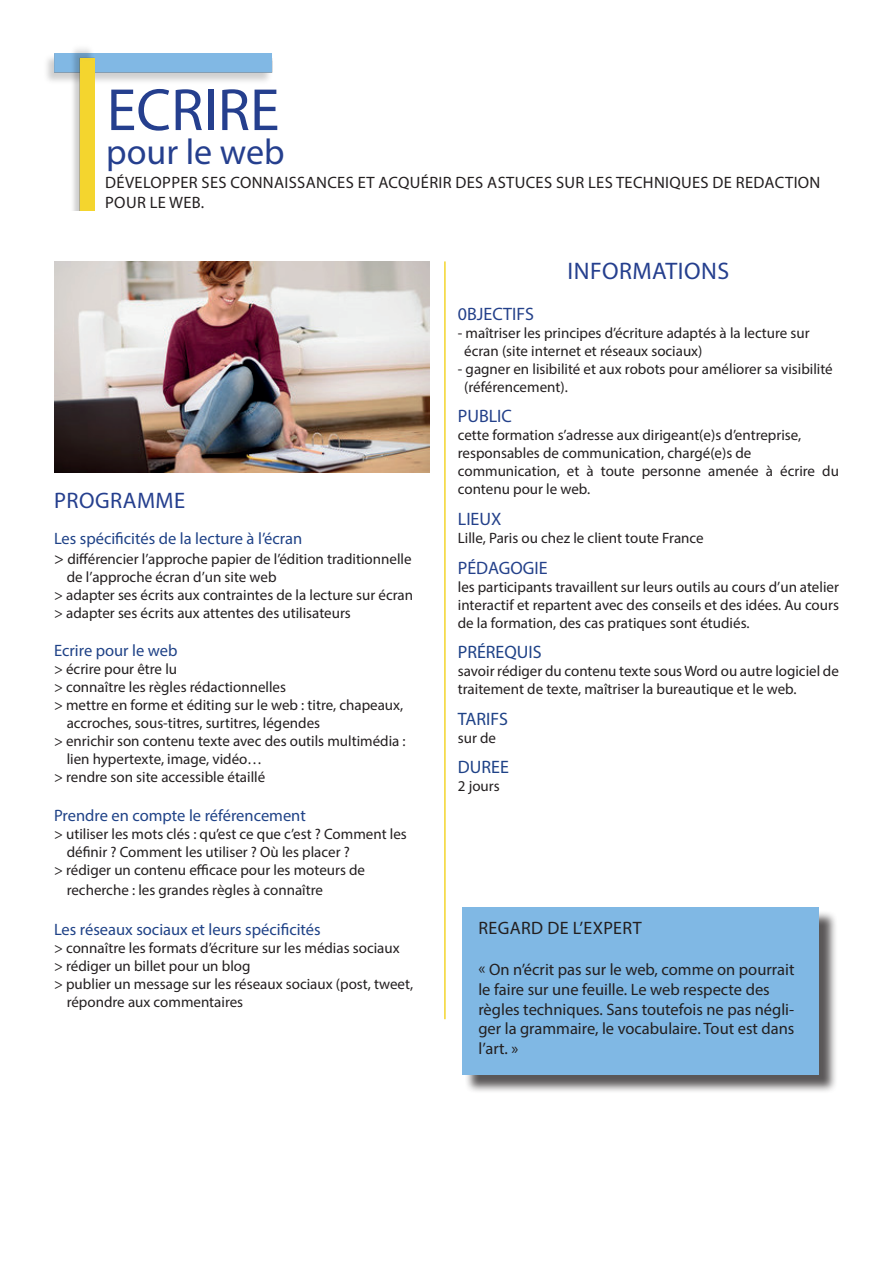
<style>
.page{position:relative;width:893px;height:1263px;background:#fff}
.page>*{position:absolute;margin:0;border:0;box-sizing:border-box;transform-origin:0 0}
.t1{font:60px "Myriad Pro";color:#253f8e}
.t2{font:36px "Myriad Pro";color:#253f8e}
.t3{font:24px "Myriad Pro";letter-spacing:.02em;color:#253f8e}
.t4{font:22.5px "Myriad Pro";letter-spacing:.02em;color:#253f8e}
.t5{font:18px "Myriad Pro";color:#24418a}
.t6{font:18px "Myriad Pro";color:#1f4287}
.t7{font:18px "Myriad Pro";letter-spacing:.02em;color:#231f20}
.t8{font:16.5px/19.8px "Myriad Pro";color:#231f20}
.t9{font:16.5px "Myriad Pro";color:#1f4287}
.t10{font:16.5px/19.8px "Myriad Pro";letter-spacing:.02em;color:#231f20}
.t11{font:15px/18px "Myriad Pro";color:#231f20}
.s1{font-size:16.5px}
</style>
<div class="page">
<div style="left:465px;top:910px;width:372px;height:183px;background:#231f20;opacity:.75"></div>
<div style="left:462px;top:907px;width:357px;height:168px;background:#80b8e4"></div>
<img style="left:46px;top:54px;width:227px;height:28px">
<img style="left:71px;top:48px;width:24px;height:162px">
<hr style="left:444px;top:261px;width:2px;height:758px;background:#f4d52d">
<img style="left:54px;top:261px;width:375px;height:211px">
<h1 class="t1" style="left:107px;top:73px;width:174px">ECRIRE</h1>
<h2 class="t2" style="left:106px;top:130px;width:180px">pour le web</h2>
<p class="t10" style="left:105px;top:172px;width:717px">DÉVELOPPER SES CONNAISSANCES ET ACQUÉRIR DES ASTUCES SUR LES TECHNIQUES DE REDACTION<br>POUR LE WEB.</p>
<h3 class="t4" style="left:54px;top:487px;width:132px">PROGRAMME</h3>
<p class="t9" style="left:54px;top:528px;width:250px">Les spécificités de la lecture à l’écran</p>
<p class="t11" style="left:54px;top:550px;width:359px"><span class="s1">&gt;</span> différencier l’approche papier de l’édition traditionnelle</p>
<p class="t11" style="left:67px;top:568px;width:211px">de l’approche écran d’un site web</p>
<p class="t11" style="left:54px;top:586px;width:361px">&gt; adapter ses écrits aux contraintes de la lecture sur écran</p>
<p class="t11" style="left:54px;top:604px;width:298px">&gt; adapter ses écrits aux attentes des utilisateurs</p>
<p class="t9" style="left:54px;top:640px;width:125px">Ecrire pour le web</p>
<p class="t11" style="left:54px;top:659px;width:125px">&gt; écrire pour être lu</p>
<p class="t11" style="left:54px;top:677px;width:234px">&gt; connaître les règles rédactionnelles</p>
<p class="t11" style="left:54px;top:695px;width:351px">&gt; mettre en forme et éditing sur le web : titre, chapeaux,</p>
<p class="t11" style="left:67px;top:713px;width:255px">accroches, sous-titres, surtitres, légendes</p>
<p class="t11" style="left:54px;top:731px;width:353px">&gt; enrichir son contenu texte avec des outils multimédia :</p>
<p class="t11" style="left:67px;top:749px;width:197px">lien hypertexte, image, vidéo…</p>
<p class="t11" style="left:54px;top:767px;width:213px">&gt; rendre son site accessible étaillé</p>
<p class="t9" style="left:54px;top:805px;width:253px">Prendre en compte le référencement</p>
<p class="t11" style="left:54px;top:825px;width:354px">&gt; utiliser les mots clés : qu’est ce que c’est ? Comment les</p>
<p class="t11" style="left:67px;top:843px;width:285px">définir ? Comment les utiliser ? Où les placer ?</p>
<p class="t11" style="left:54px;top:861px;width:313px">&gt; rédiger un contenu efficace pour les moteurs de</p>
<p class="t11" style="left:67px;top:881px;width:258px">recherche : les grandes règles à connaître</p>
<p class="t9" style="left:54px;top:919px;width:268px">Les réseaux sociaux et leurs spécificités</p>
<p class="t11" style="left:54px;top:938px;width:347px">&gt; connaître les formats d’écriture sur les médias sociaux</p>
<p class="t11" style="left:54px;top:956px;width:198px">&gt; rédiger un billet pour un blog</p>
<p class="t11" style="left:54px;top:974px;width:361px">&gt; publier un message sur les réseaux sociaux (post, tweet,</p>
<p class="t11" style="left:67px;top:992px;width:178px">répondre aux commentaires</p>
<h3 class="t3" style="left:568px;top:257px;width:163px">INFORMATIONS</h3>
<p class="t5" style="left:458px;top:303px;width:78px">0BJECTIFS</p>
<p class="t11" style="left:464px;top:323px;width:347px;text-indent:-6px">- maîtriser les principes d’écriture adaptés à la lecture sur écran (site internet et réseaux sociaux)</p>
<p class="t11" style="left:464px;top:359px;width:370px;text-indent:-6px">- gagner en lisibilité et aux robots pour améliorer sa visibilité (référencement).</p>
<p class="t5" style="left:458px;top:405px;width:56px">PUBLIC</p>
<p class="t11" style="left:458px;top:426px;width:383px">cette formation s’adresse aux dirigeant(e)s d’entreprise, responsables de communication, chargé(e)s de communication, et à toute personne amenée à écrire du contenu pour le web.</p>
<p class="t5" style="left:458px;top:508px;width:45px">LIEUX</p>
<p class="t11" style="left:458px;top:529px;width:247px">Lille, Paris ou chez le client toute France</p>
<p class="t5" style="left:458px;top:556px;width:91px">PÉDAGOGIE</p>
<p class="t11" style="left:458px;top:577px;width:383px;text-align:justify">les participants travaillent sur leurs outils au cours d’un atelier interactif et repartent avec des conseils et des idées. Au cours de la formation, des cas pratiques sont étudiés.</p>
<p class="t6" style="left:458px;top:641px;width:85px">PRÉREQUIS</p>
<p class="t11" style="left:458px;top:662px;width:383px">savoir rédiger du contenu texte sous Word ou autre logiciel de traitement de texte, maîtriser la bureautique et le web.</p>
<p class="t6" style="left:458px;top:708px;width:52px">TARIFS</p>
<p class="t11" style="left:458px;top:728px;width:40px">sur de</p>
<p class="t6" style="left:458px;top:756px;width:53px">DUREE</p>
<p class="t11" style="left:458px;top:777px;width:43px">2 jours</p>
<p class="t7" style="left:479px;top:916px;width:165px">REGARD DE L’EXPERT</p>
<p class="t8" style="left:478px;top:959px;width:318px">« On n’écrit pas sur le web, comme on pourrait le faire sur une feuille. Le web respecte des règles techniques. Sans toutefois ne pas négli&shy;ger la grammaire, le vocabulaire. Tout est dans l’art. »</p>
</div>
